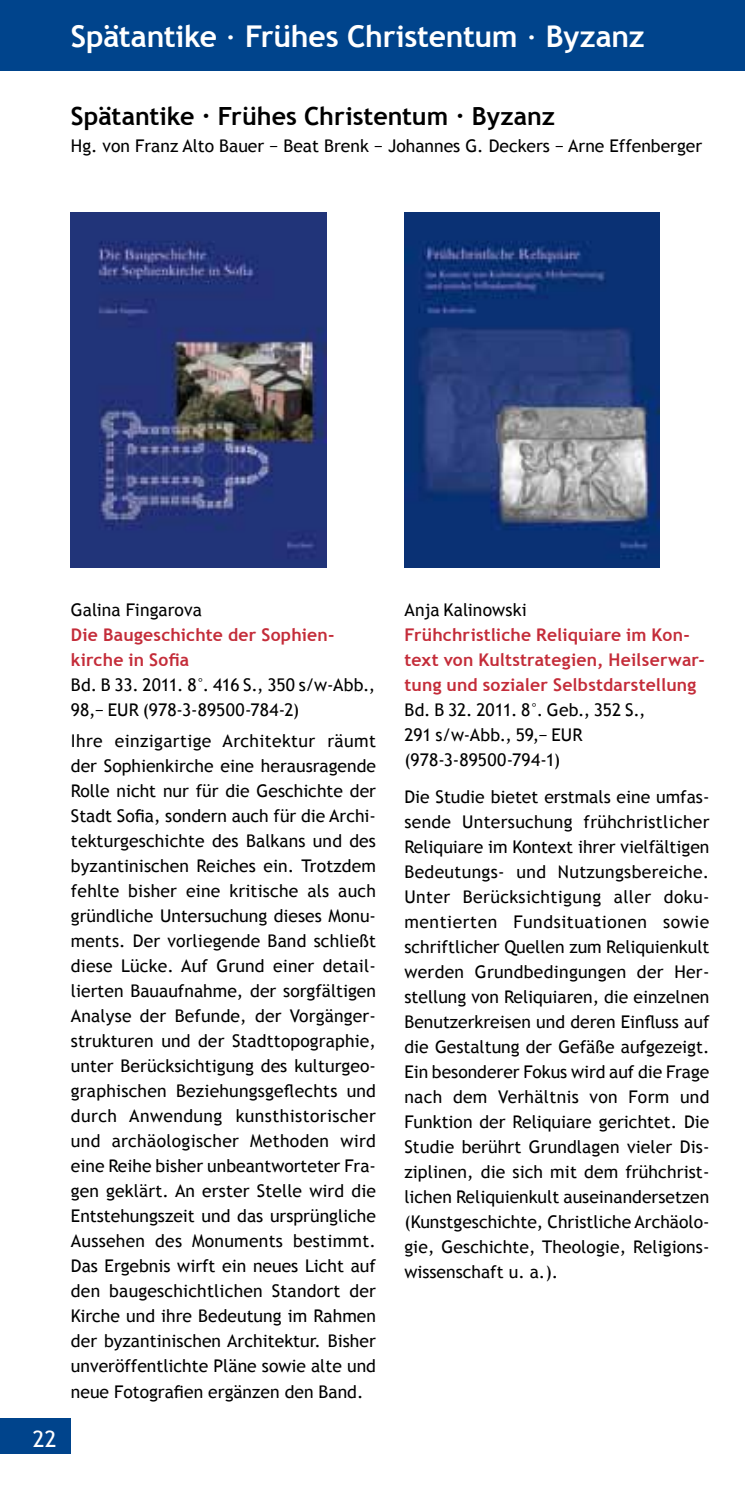
<style>
.page{position:relative;width:745px;height:1489px;background:#fff}
.page>*{position:absolute;margin:0;border:0;box-sizing:border-box;transform-origin:0 0}
.t1{font:700 30px "Trebuchet MS";letter-spacing:-.01em;color:#fff}
.t2{font:700 25px "Trebuchet MS";color:#000}
.t3{font:22.5px "Trebuchet MS";color:#fff}
.t4{font:17.5px/25px "Trebuchet MS";color:#000}
.t5{font:700 17.5px/25px "Trebuchet MS";letter-spacing:.01em;color:#c42c39}
.s1{font-weight:400}
</style>
<div class="page">
<div style="left:0;top:0;width:744px;height:71px;background:#00448c"></div>
<div style="left:0;top:1417px;width:71px;height:36px;background:#00448c"></div>
<img style="left:71px;top:213px;width:255px;height:354px">
<img style="left:404px;top:213px;width:255px;height:354px">
<h1 class="t1" style="left:71px;top:17px;width:574px">Spätantike <span class="s1">∙</span> Frühes Christentum <span class="s1">∙</span> Byzanz</h1>
<h2 class="t2" style="left:71px;top:100px;width:485px">Spätantike · Frühes Christentum · Byzanz</h2>
<p class="t4" style="left:71px;top:134px;width:632px">Hg. von Franz Alto Bauer − Beat Brenk − Johannes G. Deckers − Arne Effenberger</p>
<p class="t3" style="left:33px;top:1425px;width:25px">22</p>
<p class="t4" style="left:71px;top:597px;width:132px">Galina Fingarova</p>
<p class="t5" style="left:71px;top:622px;width:265px">Die Baugeschichte der Sophien&shy;kirche in Sofia</p>
<p class="t4" style="left:71px;top:672px;width:305px">Bd. B 33. 2011. 8°. 416 S., 350 s/w-Abb.,<br>98,− EUR (978-3-89500-784-2)</p>
<p class="t4" style="left:71px;top:728px;width:306px;text-align:justify">Ihre einzigartige Architektur räumt der Sophienkirche eine herausragende Rolle nicht nur für die Geschichte der Stadt Sofia, sondern auch für die Archi&shy;tekturgeschichte des Balkans und des byzantinischen Reiches ein. Trotzdem fehlte bisher eine kritische als auch gründliche Untersuchung dieses Monu&shy;ments. Der vorliegende Band schließt diese Lücke. Auf Grund einer detail&shy;lierten Bauaufnahme, der sorgfältigen Analyse der Befunde, der Vorgänger&shy;strukturen und der Stadttopographie, unter Berücksichtigung des kulturgeo&shy;graphischen Beziehungsgeflechts und durch Anwendung kunsthistorischer und archäologischer Methoden wird eine Reihe bisher unbeantworteter Fra&shy;gen geklärt. An erster Stelle wird die Entstehungszeit und das ursprüngliche Aussehen des Monuments bestimmt.<br>Das Ergebnis wirft ein neues Licht auf den baugeschichtlichen Standort der Kirche und ihre Bedeutung im Rahmen der byzantinischen Architektur. Bisher unveröffentlichte Pläne sowie alte und neue Fotografien ergänzen den Band.</p>
<p class="t4" style="left:404px;top:597px;width:124px">Anja Kalinowski</p>
<p class="t5" style="left:404px;top:622px;width:302px">Frühchristliche Reliquiare im Kon&shy;text von Kultstrategien, Heilserwar&shy;tung und sozialer Selbstdarstellung</p>
<p class="t4" style="left:404px;top:697px;width:242px">Bd. B 32. 2011. 8°. Geb., 352 S.,<br>291 s/w-Abb., 59,− EUR (978-3-89500-794-1)</p>
<p class="t4" style="left:404px;top:784px;width:306px;text-align:justify">Die Studie bietet erstmals eine umfas&shy;sende Untersuchung frühchristlicher Reliquiare im Kontext ihrer vielfältigen Bedeutungs- und Nutzungsbereiche.<br>Unter Berücksichtigung aller doku&shy;mentierten Fundsituationen sowie schriftlicher Quellen zum Reliquienkult werden Grundbedingungen der Her&shy;stellung von Reliquiaren, die einzelnen Benutzerkreisen und deren Einfluss auf die Gestaltung der Gefäße aufgezeigt.<br>Ein besonderer Fokus wird auf die Frage nach dem Verhältnis von Form und Funktion der Reliquiare gerichtet. Die Studie berührt Grundlagen vieler Dis&shy;ziplinen, die sich mit dem frühchrist&shy;lichen Reliquienkult auseinandersetzen (Kunstgeschichte, Christliche Archäolo&shy;gie, Geschichte, Theologie, Religions&shy;wissenschaft u. a.).</p>
</div>
